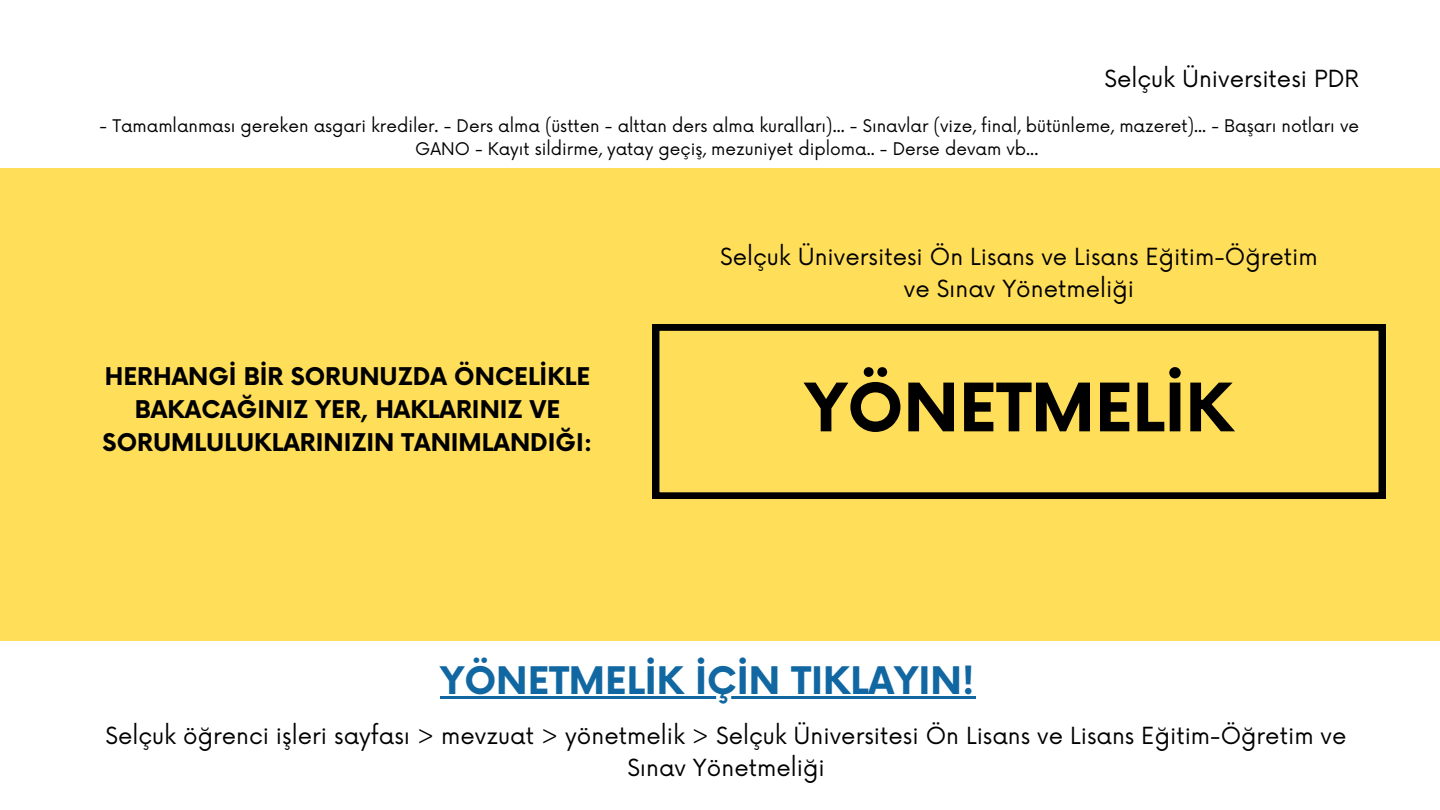
<style>
.page{position:relative;width:1440px;height:810px;background:#fff}
.page>*{position:absolute;margin:0;border:0;box-sizing:border-box;transform-origin:0 0}
.t1{font:700 65px "Now";color:#000}
.t2{font:700 37px "Now";color:#1167a1}
.t3{font:700 23.8px/33px "Now";color:#000;text-align:center}
.t4{font:23px/31.5px "Now";color:#000;text-align:center}
.t5{font:17px/23.2px "Now";color:#000;text-align:center}
</style>
<div class="page">
<div style="left:0;top:169px;width:1440px;height:472px;background:#ffde59"></div>
<svg style="left:653px;top:324px;width:732px;height:175px"></svg>
<hr style="left:440px;top:696px;width:535px;height:3px;background:#1167a1">
<h2 class="t4" style="left:1105px;top:64px;width:256px">Selçuk Üniversitesi PDR</h2>
<h4 class="t5" style="left:100px;top:115px;width:1261px">- Tamamlanması gereken asgari kredi ler. - Ders alma (üstten - alttan ders alma kuralları)... - Sınavlar (vize, fi nal, bütünleme, mazeret)... - Başarı notları ve<br>GANO - Kayıt si ldi rme, yatay geçiş, mezuniyet di ploma.. - Derse devam vb...</h4>
<p class="t3" style="left:103px;top:362px;width:491px">HERHANGİ BİR SORUNUZDA ÖNCELİKLE<br>BAKACAĞINIZ YER, HAKLARINIZ VE<br>SORUMLULUKLARINIZIN TANIMLANDIĞI:</p>
<h4 class="t4" style="left:720px;top:243px;width:599px">Selçuk Üniversitesi Ön Lisans ve Lisans Eğiti m-Öğreti m ve Sınav Yönetmeliği</h4>
<h4 class="t1" style="left:805px;top:373px;width:430px">YÖNETMELİK</h4>
<h1 class="t2" style="left:440px;top:660px;width:536px">YÖNETMELİK İÇİN TIKLAYIN!</h1>
<h3 class="t4" style="left:106px;top:721px;width:1242px">Selçuk öğrenci işleri sayfası &gt; mevzuat &gt; yönetmeli k &gt; Selçuk Üniversitesi Ön Lisans ve Lisans Eğiti m-Öğreti m ve<br>Sınav Yönetmeliği</h3>
</div>
